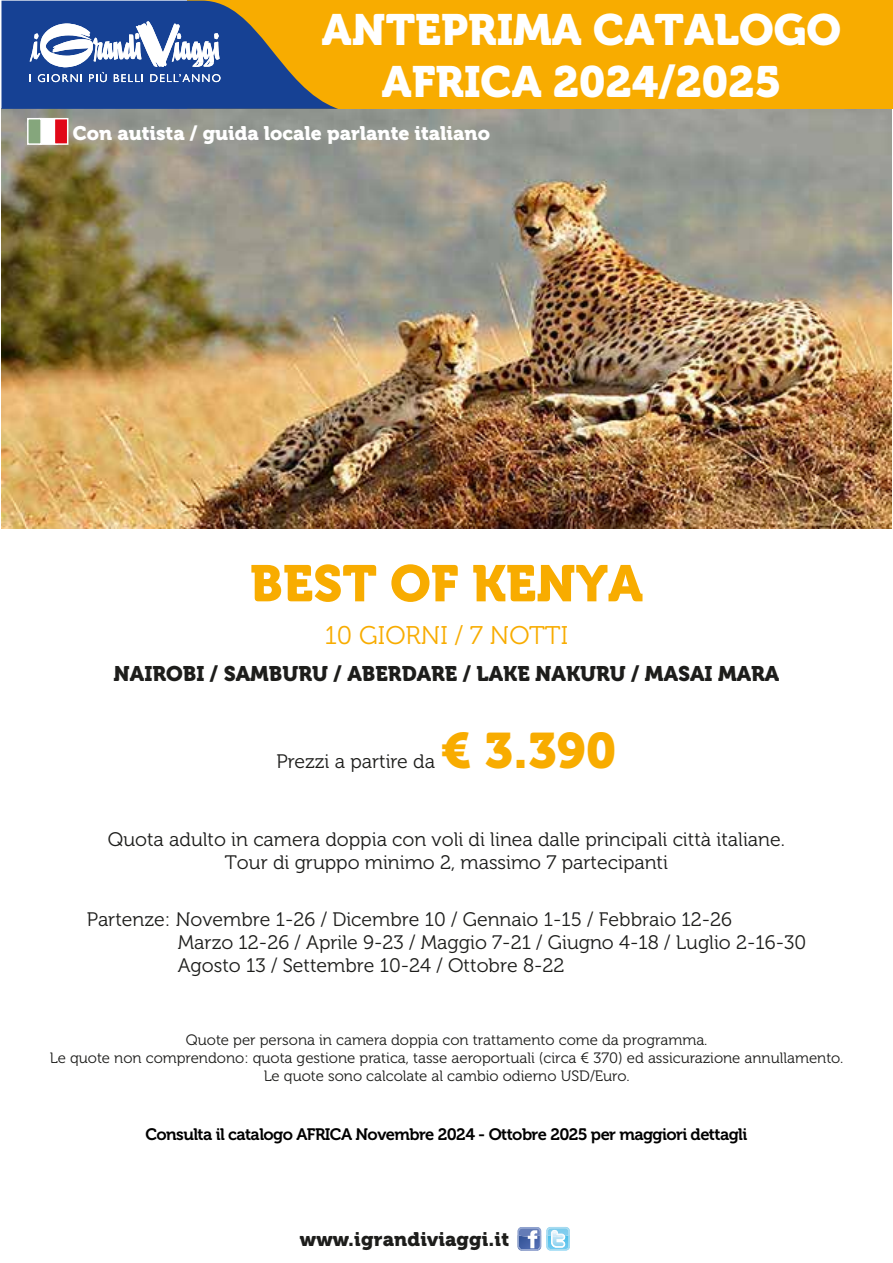
<style>
.page{position:relative;width:893px;height:1263px;background:#fff}
.page>*{position:absolute;margin:0;border:0;box-sizing:border-box;transform-origin:0 0}
.t1{font:50.85px "Museo 900";color:#f8ac00}
.t2{font:49.5px "Museo 900";color:#f8ac00}
.t3{font:43.5px/52.2px "Museo 900";color:#fff;text-align:center}
.t4{font:25.5px "Museo 300";color:#f8ac00}
.t5{font:21px "Museo 900";color:#1d1d1b}
.t6{font:19.5px/23.4px "Museo 300";color:#1d1d1b;text-align:center}
.t7{font:19.5px "Museo 900";color:#fff}
.t8{font:19.5px "Museo 900";letter-spacing:.01em;color:#1d1d1b}
.t9{font:16.5px "Museo 700";letter-spacing:-.035em;color:#010101}
.t10{font:15px/18px "Museo 300";color:#1d1d1b;text-align:center}
</style>
<div class="page">
<img style="left:1px;top:108px;width:891px;height:420px">
<svg style="left:518px;top:1227px;width:52px;height:24px"></svg>
<div style="left:187px;top:0;width:706px;height:108px;background:#f8ac00"></div>
<svg style="left:2px;top:1px;width:336px;height:108px"></svg>
<div style="left:38px;top:118px;width:20px;height:27px;background:#fff;border:2px solid #fff"></div>
<div style="left:27px;top:118px;width:15px;height:27px;background:#85a67c;border:2px solid #fff"></div>
<div style="left:54px;top:118px;width:14px;height:27px;background:#e10818;border:2px solid #fff"></div>
<h3 class="t3" style="left:322px;top:4px;width:521px">ANTEPRIMA CATALOGO<br>AFRICA 2024/2025</h3>
<p class="t7" style="left:73px;top:122px;width:419px">Con autista / guida locale parlante italiano</p>
<h1 class="t1" style="left:250px;top:555px;width:395px">BEST OF KENYA</h1>
<h3 class="t4" style="left:325px;top:621px;width:245px">10 GIORNI / 7 NOTTI</h3>
<p class="t5" style="left:114px;top:661px;width:667px">NAIROBI / SAMBURU / ABERDARE / LAKE NAKURU / MASAI MARA</p>
<h2 class="t2" style="left:440px;top:722px;width:178px">€ 3.390</h2>
<p class="t6" style="left:277px;top:749px;width:160px">Prezzi a partire da</p>
<p class="t6" style="left:108px;top:828px;width:679px">Quota adulto in camera doppia con voli di linea dalle principali città italiane.<br>Tour di gruppo minimo 2, massimo 7 partecipanti</p>
<p class="t6" style="left:178px;top:907px;width:630px;text-align:left;text-indent:-91px">Partenze: Novembre 1-26 / Dicembre 10 / Gennaio 1-15 / Febbraio 12-26<br>Marzo 12-26 / Aprile 9-23 / Maggio 7-21 / Giugno 4-18 / Luglio 2-16-30<br>Agosto 13 / Settembre 10-24 / Ottobre 8-22</p>
<p class="t10" style="left:50px;top:1031px;width:795px">Quote per persona in camera doppia con trattamento come da programma.<br>Le quote non comprendono: quota gestione pratica, tasse aeroportuali (circa € 370) ed assicurazione annullamento.<br>Le quote sono calcolate al cambio odierno USD/Euro.</p>
<p class="t9" style="left:145px;top:1125px;width:604px">Consulta il catalogo AFRICA Novembre 2024 - Ottobre 2025 per maggiori dettagli</p>
<p class="t8" style="left:300px;top:1228px;width:211px">www.igrandiviaggi.it</p>
</div>
